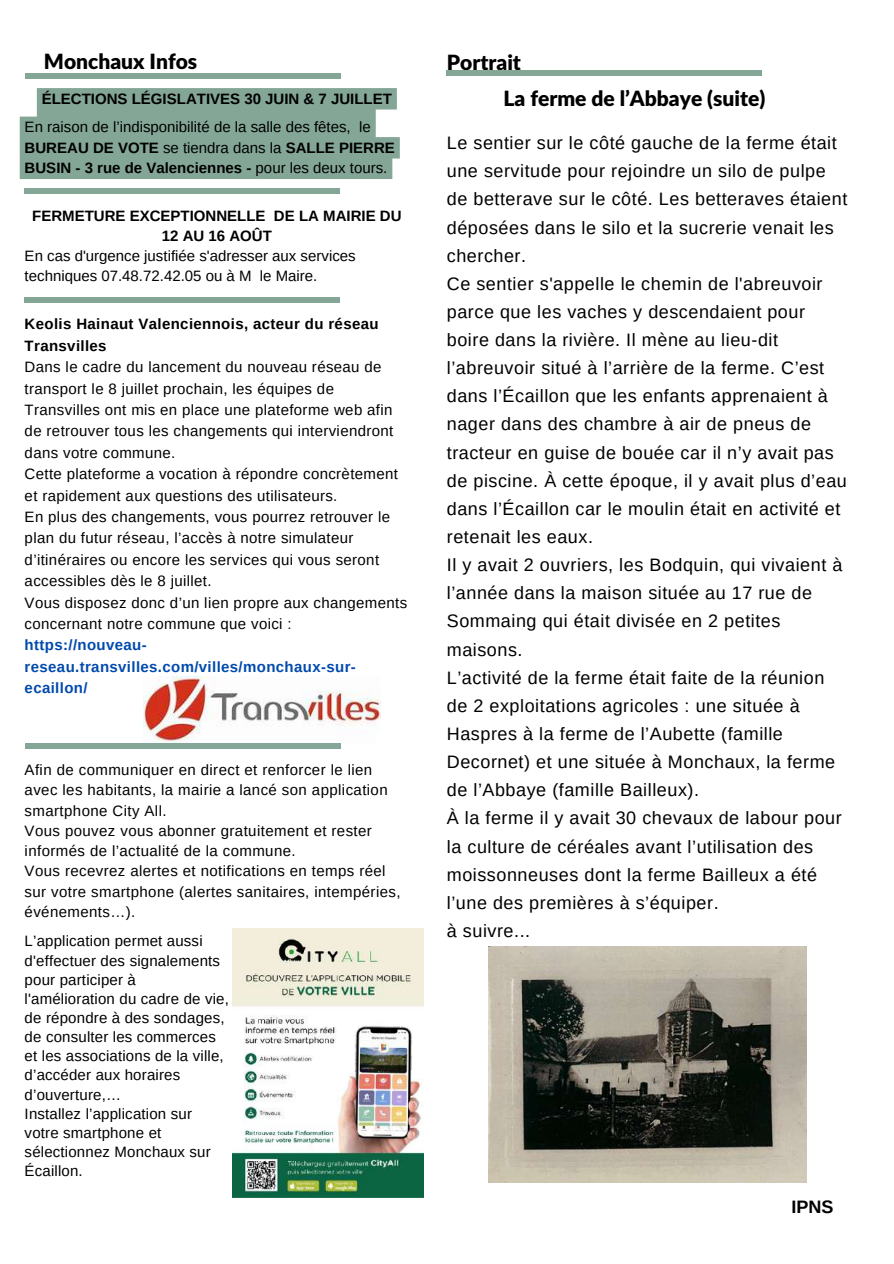
<style>
.page{position:relative;width:894px;height:1264px;background:#fff}
.page>*{position:absolute;margin:0;border:0;box-sizing:border-box;transform-origin:0 0}
.t1{font:900 21px/36.8px "Lato Latin";color:#000}
.t2{font:18px/28.2px "Arimo";letter-spacing:.03em;color:#000}
.t3{font:700 18px "Arimo";color:#000}
.t4{font:15px/19.2px "Arimo";letter-spacing:.025em;color:#000}
.t5{font:15px/20.5px "Arimo";color:#000}
.t6{font:700 15px/20.2px "Arimo";color:#000;text-align:center}
.t7{font:700 15px/21.3px "Arimo";letter-spacing:.025em;color:#004aad}
.t8{font:700 15px/21.3px "Arimo";letter-spacing:.025em;color:#000}
.s1{font-weight:700}
</style>
<div class="page">
<div style="left:25px;top:188px;width:315px;height:6px;background:#83a697"></div>
<div style="left:25px;top:73px;width:315px;height:6px;background:#83a697"></div>
<img style="left:233px;top:928px;width:190px;height:268px">
<div style="left:25px;top:743px;width:315px;height:5px;background:#83a697"></div>
<div style="left:446px;top:71px;width:315px;height:5px;background:#83a697"></div>
<div style="left:25px;top:297px;width:315px;height:5px;background:#83a697"></div>
<img style="left:144px;top:676px;width:236px;height:67px">
<img style="left:488px;top:946px;width:318px;height:236px">
<div style="left:20px;top:88px;width:379px;height:91px;background:#83a697"></div>
<h1 class="t1" style="left:44px;top:45px;width:155px">Monchaux Infos</h1>
<p class="t6" style="left:42px;top:88px;width:351px">ÉLECTIONS LÉGISLATIVES 30 JUIN &amp; 7 JUILLET</p>
<p class="t5" style="left:25px;top:117px;width:371px">En raison de l’indisponibilité de la salle des fêtes, le<br><span class="s1">BUREAU DE VOTE</span> se tiendra dans la <span class="s1">SALLE PIERRE<br>BUSIN - 3 rue de Valenciennes -</span> pour les deux tours.</p>
<p class="t6" style="left:32px;top:205px;width:371px">FERMETURE EXCEPTIONNELLE DE LA MAIRIE DU<br>12 AU 16 AOÛT</p>
<p class="t5" style="left:25px;top:246px;width:332px">En cas d'urgence justifiée s'adresser aux services techniques 07.48.72.42.05 ou à M le Maire.</p>
<p class="t8" style="left:25px;top:313px;width:355px">Keolis Hainaut Valenciennois, acteur du réseau<br>Transvilles</p>
<p class="t4" style="left:25px;top:356px;width:384px;line-height:21.3px">Dans le cadre du lancement du nouveau réseau de transport le 8 juillet prochain, les équipes de Transvilles ont mis en place une plateforme web afin de retrouver tous les changements qui interviendront dans votre commune.<br>Cette plateforme a vocation à répondre concrètement et rapidement aux questions des utilisateurs.<br>En plus des changements, vous pourrez retrouver le plan du futur réseau, l’accès à notre simulateur d’itinéraires ou encore les services qui vous seront accessibles dès le 8 juillet.<br>Vous disposez donc d’un lien propre aux changements concernant notre commune que voici :</p>
<p class="t7" style="left:25px;top:634px;width:332px">https://nouveau&shy;reseau.transvilles.com/villes/monchaux-sur&shy;ecaillon/</p>
<p class="t4" style="left:25px;top:759px;width:377px;line-height:20.2px">Afin de communiquer en direct et renforcer le lien avec les habitants, la mairie a lancé son application smartphone City All.<br>Vous pouvez vous abonner gratuitement et rester informés de l’actualité de la commune.<br>Vous recevrez alertes et notifications en temps réel sur votre smartphone (alertes sanitaires, intempéries, événements…).</p>
<p class="t4" style="left:25px;top:931px;width:206px">L’application permet aussi d'effectuer des signalements pour participer à l'amélioration du cadre de vie, de répondre à des sondages, de consulter les commerces et les associations de la ville, d’accéder aux horaires d’ouverture,…<br>Installez l’application sur votre smartphone et sélectionnez Monchaux sur<br>Écaillon.</p>
<h1 class="t1" style="left:503px;top:45px;width:263px;text-indent:-57px">Portrait<br>La ferme de l’Abbaye (suite)</h1>
<p class="t2" style="left:446px;top:129px;width:402px">Le sentier sur le côté gauche de la ferme était une servitude pour rejoindre un silo de pulpe de betterave sur le côté. Les betteraves étaient déposées dans le silo et la sucrerie venait les chercher.<br>Ce sentier s'appelle le chemin de l'abreuvoir parce que les vaches y descendaient pour boire dans la rivière. Il mène au lieu-dit l’abreuvoir situé à l’arrière de la ferme. C’est dans l’Écaillon que les enfants apprenaient à nager dans des chambre à air de pneus de tracteur en guise de bouée car il n’y avait pas de piscine. À cette époque, il y avait plus d’eau dans l’Écaillon car le moulin était en activité et retenait les eaux.<br>Il y avait 2 ouvriers, les Bodquin, qui vivaient à l’année dans la maison située au 17 rue de Sommaing qui était divisée en 2 petites maisons.<br>L’activité de la ferme était faite de la réunion de 2 exploitations agricoles : une située à Haspres à la ferme de l’Aubette (famille Decornet) et une située à Monchaux, la ferme de l’Abbaye (famille Bailleux).<br>À la ferme il y avait 30 chevaux de labour pour la culture de céréales avant l’utilisation des moissonneuses dont la ferme Bailleux a été l’une des premières à s’équiper.<br>à suivre...</p>
<p class="t3" style="left:791px;top:1196px;width:43px">IPNS</p>
</div>
